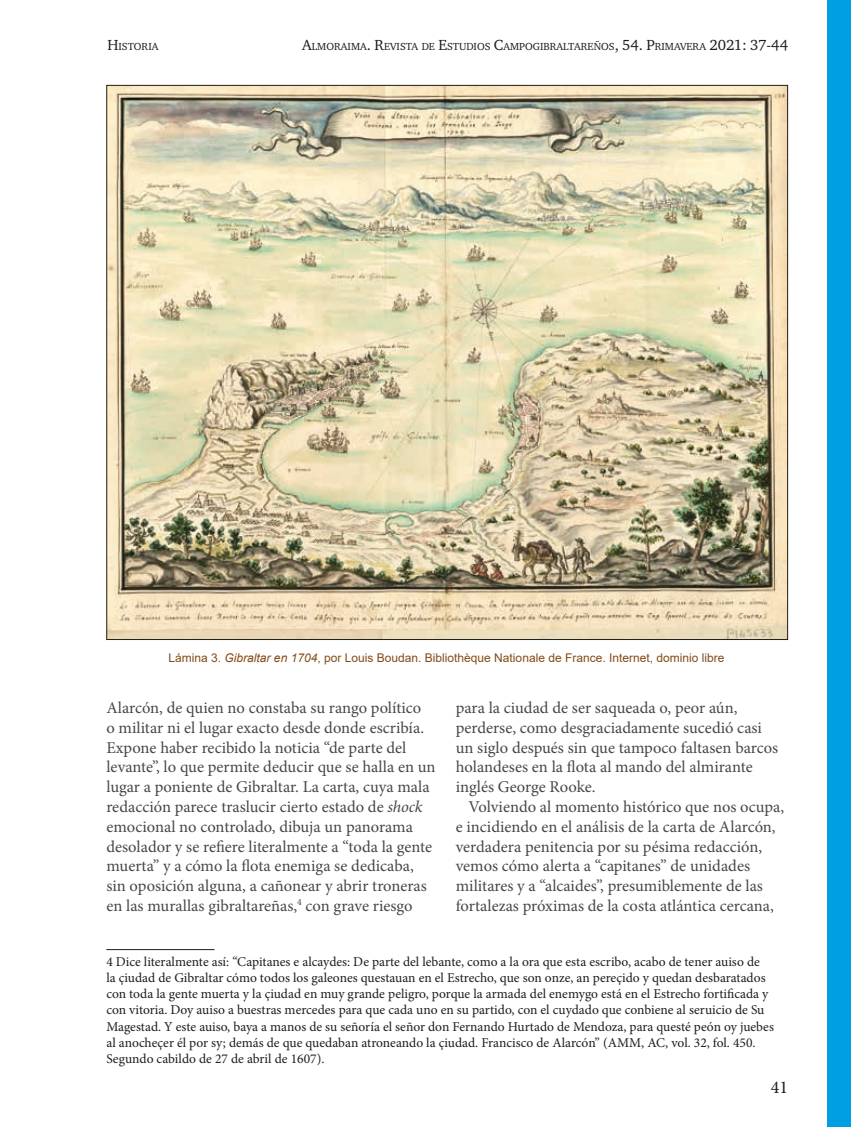
<style>
.page{position:relative;width:851px;height:1127px;background:#fff}
.page>*{position:absolute;margin:0;border:0;box-sizing:border-box;transform-origin:0 0}
.t1{font:18px "Minion Pro";color:#1d1d1b}
.t2{font:16.5px/19.8px "Minion Pro";color:#484747}
.t3{font:13.5px/16.2px "Minion Pro";color:#1d1d1b}
.t4{font:12px "Arial";color:#844a18}
.t5{font:10.5px "Charter ITC";color:#1d1d1b}
.s1{font-size:15px}
.s2{font-style:italic}
</style>
<div class="page">
<div style="left:827px;top:0;width:23px;height:1127px;background:#009fe3"></div>
<hr style="left:106px;top:949px;width:108px;height:1px;background:#1d1d1b">
<img style="left:108px;top:87px;width:677px;height:551px">
<p class="t5" style="left:107px;top:40px;width:53px"><span class="s1">H</span>ISTORIA</p>
<p class="t5" style="left:302px;top:40px;width:487px"><span class="s1">A</span>LMORAIMA<span class="s1">. R</span>EVISTA DE <span class="s1">E</span>STUDIOS <span class="s1">C</span>AMPOGIBRALTAREÑOS<span class="s1">, 54. P</span>RIMAVERA <span class="s1">2021: 37-44</span></p>
<p class="t4" style="left:168px;top:650px;width:557px">Lámina 3. <span class="s2">Gibraltar en 1704</span>, por Louis Boudan. Bibliothèque Nationale de France. Internet, dominio libre</p>
<p class="t2" style="left:106px;top:698px;width:331px">Alarcón, de quien no constaba su rango político<br>o militar ni el lugar exacto desde donde escribía.<br>Expone haber recibido la noticia “de parte del levante”, lo que permite deducir que se halla en un lugar a poniente de Gibraltar. La carta, cuya mala redacción parece traslucir cierto estado de <span class="s2">shock </span>emocional no controlado, dibuja un panorama desolador y se refiere literalmente a “toda la gente muerta” y a cómo la flota enemiga se dedicaba, sin oposición alguna, a cañonear y abrir troneras en las murallas gibraltareñas,<sup>4</sup> con grave riesgo</p>
<p class="t2" style="left:455px;top:698px;width:324px">para la ciudad de ser saqueada o, peor aún, perderse, como desgraciadamente sucedió casi un siglo después sin que tampoco faltasen barcos holandeses en la flota al mando del almirante inglés George Rooke.</p>
<p class="t2" style="left:455px;top:797px;width:330px;text-indent:13px">Volviendo al momento histórico que nos ocupa, e incidiendo en el análisis de la carta de Alarcón, verdadera penitencia por su pésima redacción, vemos cómo alerta a “capitanes” de unidades militares y a “alcaides”, presumiblemente de las fortalezas próximas de la costa atlántica cercana,</p>
<p class="t3" style="left:106px;top:953px;width:669px">4 Dice literalmente así: “Capitanes e alcaydes: De parte del lebante, como a la ora que esta escribo, acabo de tener auiso de<br>la çiudad de Gibraltar cómo todos los galeones questauan en el Estrecho, que son onze, an pereçido y quedan desbaratados con toda la gente muerta y la çiudad en muy grande peligro, porque la armada del enemygo está en el Estrecho fortificada y con vitoria. Doy auiso a buestras mercedes para que cada uno en su partido, con el cuydado que conbiene al seruicio de Su Magestad. Y este auiso, baya a manos de su señoría el señor don Fernando Hurtado de Mendoza, para questé peón oy juebes al anocheçer él por sy; demás de que quedaban atroneando la çiudad. Francisco de Alarcón” (AMM, AC, vol. 32, fol. 450.<br>Segundo cabildo de 27 de abril de 1607).</p>
<p class="t1" style="left:770px;top:1075px;width:19px">41</p>
</div>
